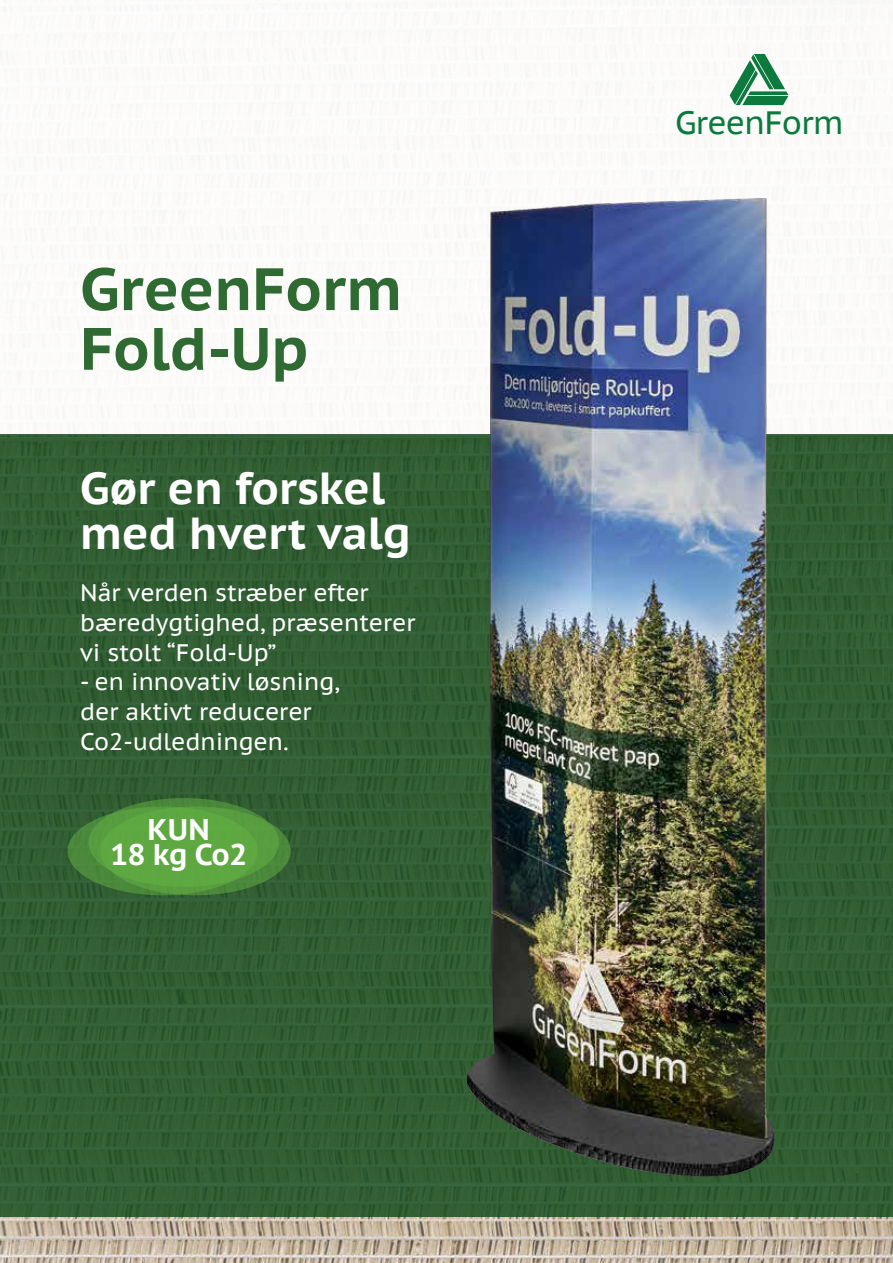
<style>
.page{position:relative;width:893px;height:1263px;background:#fff}
.page>*{position:absolute;margin:0;border:0;box-sizing:border-box;transform-origin:0 0}
.t1{font:700 59.7px/59.7px "PT Sans Caption";color:#2e6a32}
.t2{font:700 44.7px/44.7px "PT Sans Caption";color:#fff}
.t3{font:32.25px "PT Sans Caption";letter-spacing:-.02em;color:#0c793d}
.t4{font:700 29.85px/25.3px "PT Sans Caption";letter-spacing:-.01em;color:#fff;text-align:center}
.t5{font:23.85px/29.8px "PT Sans Caption";color:#fff}
</style>
<div class="page">
<img style="left:0;top:1216px;width:893px;height:47px">
<div style="left:0;top:434px;width:893px;height:782px;background:#325e33"></div>
<svg style="left:730px;top:54px;width:58px;height:51px"></svg>
<img style="left:461px;top:198px;width:315px;height:981px">
<div style="left:89px;top:798px;width:190px;height:89px;background:#4b873b;border-radius:50%"></div>
<svg style="left:100px;top:806px;width:191px;height:89px;fill:#559a3e"></svg>
<svg style="left:67px;top:806px;width:191px;height:89px;fill:#5ea841"></svg>
<h1 class="t1" style="left:80px;top:258px;width:324px">GreenForm<br>Fold-Up</h1>
<h2 class="t2" style="left:80px;top:465px;width:332px">Gør en forskel med hvert valg</h2>
<p class="t5" style="left:80px;top:577px;width:337px">Når verden stræber efter bæredygtighed, præsenterer vi stolt “Fold-Up”</p>
<p class="t5" style="left:80px;top:667px;width:261px">- en innovativ løsning, der aktivt reducerer<br>Co2-udledningen.</p>
<p class="t4" style="left:110px;top:816px;width:138px">KUN<br>18 kg Co2</p>
<h3 class="t3" style="left:675px;top:102px;width:170px">GreenForm</h3>
</div>
